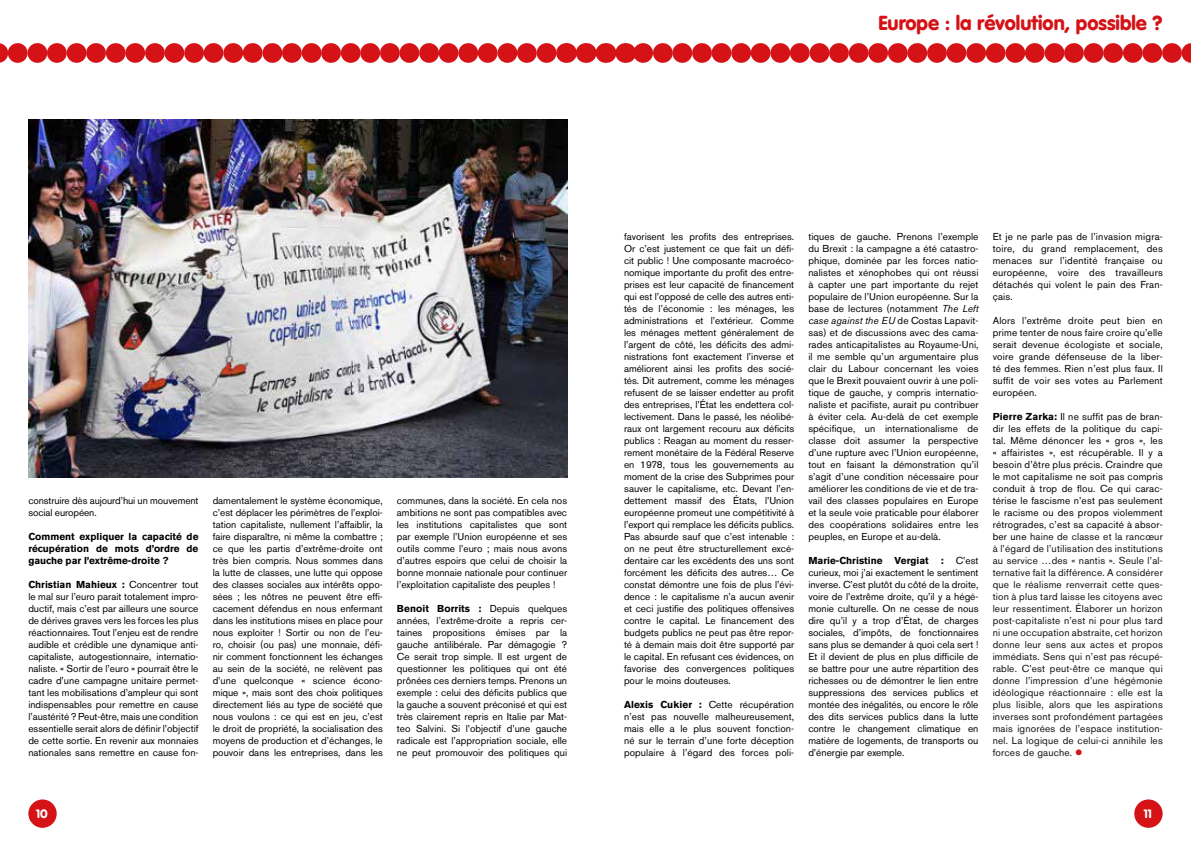
<style>
.page{position:relative;width:1191px;height:842px;background:#fff}
.page>*{position:absolute;margin:0;border:0;box-sizing:border-box;transform-origin:0 0}
.t1{font:900 20px "VAG Rounded";color:#d51317}
.t2{font:900 12px "VAG Rounded";color:#fff}
.t3{font:10px/12px "Akzidenz Grotesk BE";color:#000;text-align:justify}
.t4{font:10px/12px "Akzidenz Grotesk BE";letter-spacing:.02em;color:#111;text-align:justify}
.t5{font:700 10px/12px "Akzidenz Grotesk BE";color:#000;text-align:justify}
.s1{font-weight:700}
.s2{font-style:italic}
.s3{font-weight:700;color:#000}
.s4{color:#000}
.s5{color:#d51317}
</style>
<div class="page">
<div style="left:28px;top:799px;width:29px;height:29px;background:#d51317;border-radius:50%"></div>
<svg style="left:585px;top:43px;width:1px;height:20px"></svg>
<svg style="left:566px;top:43px;width:1px;height:20px"></svg>
<svg style="left:0;top:43px;width:546px;height:20px"></svg>
<svg style="left:625px;top:43px;width:566px;height:20px"></svg>
<svg style="left:605px;top:43px;width:1px;height:20px"></svg>
<div style="left:1134px;top:799px;width:28px;height:29px;background:#d51317;border-radius:50%"></div>
<img style="left:28px;top:119px;width:539px;height:359px">
<h1 class="t1" style="left:878px;top:11px;width:286px">Europe : la révolution, possible ?</h1>
<p class="t3" style="left:28px;top:495px;width:172px">construire dès aujourd’hui un mouvement social européen.</p>
<p class="t5" style="left:28px;top:531px;width:172px">Comment expliquer la capacité de récupération de mots d’ordre de gauche par l’extrême-droite ?</p>
<p class="t3" style="left:28px;top:579px;width:172px"><span class="s1">Christian Mahieux :</span> Concentrer tout le mal sur l’euro parait totalement impro&shy;ductif, mais c’est par ailleurs une source de dérives graves vers les forces les plus réactionnaires. Tout l’enjeu est de rendre audible et crédible une dynamique anti&shy;capitaliste, autogestionnaire, internatio&shy;naliste. « Sortir de l’euro » pourrait être le cadre d’une campagne unitaire permet&shy;tant les mobilisations d’ampleur qui sont indispensables pour remettre en cause l’austérité ? Peut-être, mais une condition essentielle serait alors de définir l’objectif de cette sortie. En revenir aux monnaies nationales sans remettre en cause fon-</p>
<p class="t3" style="left:213px;top:495px;width:172px">damentalement le système économique, c’est déplacer les périmètres de l’exploi&shy;tation capitaliste, nullement l’affaiblir, la faire disparaître, ni même la combattre ; ce que les partis d’extrême-droite ont très bien compris. Nous sommes dans la lutte de classes, une lutte qui oppose des classes sociales aux intérêts oppo&shy;sées ; les nôtres ne peuvent être effi&shy;cacement défendus en nous enfermant dans les institutions mises en place pour nous exploiter ! Sortir ou non de l’eu&shy;ro, choisir (ou pas) une monnaie, défi&shy;nir comment fonctionnent les échanges au sein de la société, ne relèvent pas d’une quelconque « science écono&shy;mique », mais sont des choix politiques directement liés au type de société que nous voulons : ce qui est en jeu, c’est le droit de propriété, la socialisation des moyens de production et d’échanges, le pouvoir dans les entreprises, dans les</p>
<p class="t3" style="left:397px;top:495px;width:172px">communes, dans la société. En cela nos ambitions ne sont pas compatibles avec les institutions capitalistes que sont par exemple l’Union européenne et ses outils comme l’euro ; mais nous avons d’autres espoirs que celui de choisir la bonne monnaie nationale pour continuer l’exploitation capitaliste des peuples !</p>
<p class="t3" style="left:397px;top:603px;width:172px"><span class="s1">Benoit Borrits :</span> Depuis quelques années, l’extrême-droite a repris cer&shy;taines propositions émises par la gauche antilibérale. Par démagogie ?<br>Ce serait trop simple. Il est urgent de questionner les politiques qui ont été prônées ces derniers temps. Prenons un exemple : celui des déficits publics que la gauche a souvent préconisé et qui est très clairement repris en Italie par Mat&shy;teo Salvini. Si l’objectif d’une gauche radicale est l’appropriation sociale, elle ne peut promouvoir des politiques qui</p>
<p class="t2" style="left:36px;top:807px;width:13px">10</p>
<p class="t3" style="left:624px;top:231px;width:172px">favorisent les profits des entreprises.<br>Or c’est justement ce que fait un défi&shy;cit public ! Une composante macroéco&shy;nomique importante du profit des entre&shy;prises est leur capacité de financement qui est l’opposé de celle des autres enti&shy;tés de l’économie : les ménages, les administrations et l’extérieur. Comme les ménages mettent généralement de l’argent de côté, les déficits des admi&shy;nistrations font exactement l’inverse et améliorent ainsi les profits des socié&shy;tés. Dit autrement, comme les ménages refusent de se laisser endetter au profit des entreprises, l’État les endettera col&shy;lectivement. Dans le passé, les néolibé&shy;raux ont largement recouru aux déficits publics : Reagan au moment du resser&shy;rement monétaire de la Fédéral Reserve en 1978, tous les gouvernements au moment de la crise des Subprimes pour sauver le capitalisme, etc. Devant l’en&shy;dettement massif des États, l’Union européenne promeut une compétitivité à l’export qui remplace les déficits publics.<br>Pas absurde sauf que c’est intenable : on ne peut être structurellement excé&shy;dentaire car les excédents des uns sont forcément les déficits des autres… Ce constat démontre une fois de plus l’évi&shy;dence : le capitalisme n’a aucun avenir et ceci justifie des politiques offensives contre le capital. Le financement des budgets publics ne peut pas être repor&shy;té à demain mais doit être supporté par le capital. En refusant ces évidences, on favorise des convergences politiques pour le moins douteuses.</p>
<p class="t3" style="left:624px;top:699px;width:172px"><span class="s1">Alexis Cukier :</span> Cette récupération n’est pas nouvelle malheureusement, mais elle a le plus souvent fonction&shy;né sur le terrain d’une forte déception populaire à l’égard des forces poli-</p>
<p class="t3" style="left:808px;top:231px;width:172px">tiques de gauche. Prenons l’exemple du Brexit : la campagne a été catastro&shy;phique, dominée par les forces natio&shy;nalistes et xénophobes qui ont réussi à capter une part importante du rejet populaire de l’Union européenne. Sur la base de lectures (notamment <span class="s2">The Left case against the EU</span> de Costas Lapavit&shy;sas) et de discussions avec des cama&shy;rades anticapitalistes au Royaume-Uni, il me semble qu’un argumentaire plus clair du Labour concernant les voies que le Brexit pouvaient ouvrir à une poli&shy;tique de gauche, y compris internatio&shy;naliste et pacifiste, aurait pu contribuer à éviter cela. Au-delà de cet exemple spécifique, un internationalisme de classe doit assumer la perspective d’une rupture avec l’Union européenne, tout en faisant la démonstration qu’il s’agit d’une condition nécessaire pour améliorer les conditions de vie et de tra&shy;vail des classes populaires en Europe et la seule voie praticable pour élaborer des coopérations solidaires entre les peuples, en Europe et au-delà.</p>
<p class="t3" style="left:808px;top:555px;width:172px"><span class="s1">Marie-Christine Vergiat :</span> C’est curieux, moi j’ai exactement le sentiment inverse. C’est plutôt du côté de la droite, voire de l’extrême droite, qu’il y a hégé&shy;monie culturelle. On ne cesse de nous dire qu’il y a trop d’État, de charges sociales, d’impôts, de fonctionnaires sans plus se demander à quoi cela sert !<br>Et il devient de plus en plus difficile de se battre pour une autre répartition des richesses ou de démontrer le lien entre suppressions des services publics et montée des inégalités, ou encore le rôle des dits services publics dans la lutte contre le changement climatique en matière de logements, de transports ou d’énergie par exemple.</p>
<p class="t3" style="left:992px;top:231px;width:172px">Et je ne parle pas de l’invasion migra&shy;toire, du grand remplacement, des menaces sur l’identité française ou européenne, voire des travailleurs détachés qui volent le pain des Fran&shy;çais.</p>
<p class="t3" style="left:992px;top:315px;width:172px">Alors l’extrême droite peut bien en prime tenter de nous faire croire qu’elle serait devenue écologiste et sociale, voire grande défenseuse de la liber&shy;té des femmes. Rien n’est plus faux. Il suffit de voir ses votes au Parlement européen.</p>
<p class="t4" style="left:992px;top:411px;width:172px"><span class="s3">Pierre Zarka:</span> <span class="s4">Il ne suffit pas de bran&shy;dir les effets de la politique du capi&shy;tal. Même dénoncer les « gros », les « affairistes », est récupérable. Il y a besoin d’être plus précis. Craindre que le mot capitalisme ne soit pas compris conduit à trop de flou. Ce qui carac&shy;térise le fascisme n’est pas seulement le racisme ou des propos violemment rétrogrades, c’est sa capacité à absor&shy;ber une</span> haine de classe et la rancœur à l’égard de l’utilisation des institutions au service …des « nantis ». Seule l’al&shy;ternative fait la différence. A considérer que le réalisme renverrait cette ques&shy;tion à plus tard laisse les citoyens avec leur ressentiment. Élaborer un horizon post-capitaliste n’est ni pour plus tard ni une occupation abstraite, cet horizon donne leur sens aux actes et propos immédiats. Sens qui n’est pas récupé&shy;rable. C’est peut-être ce manque qui donne l’impression d’une hégémonie idéologique réactionnaire : elle est la plus lisible, alors que les aspirations inverses sont profondément partagées mais ignorées de l’espace institution&shy;nel. La logique de celui-ci annihile les forces de gauche. <span class="s5">●</span></p>
<p class="t2" style="left:1143px;top:807px;width:9px">11</p>
</div>
